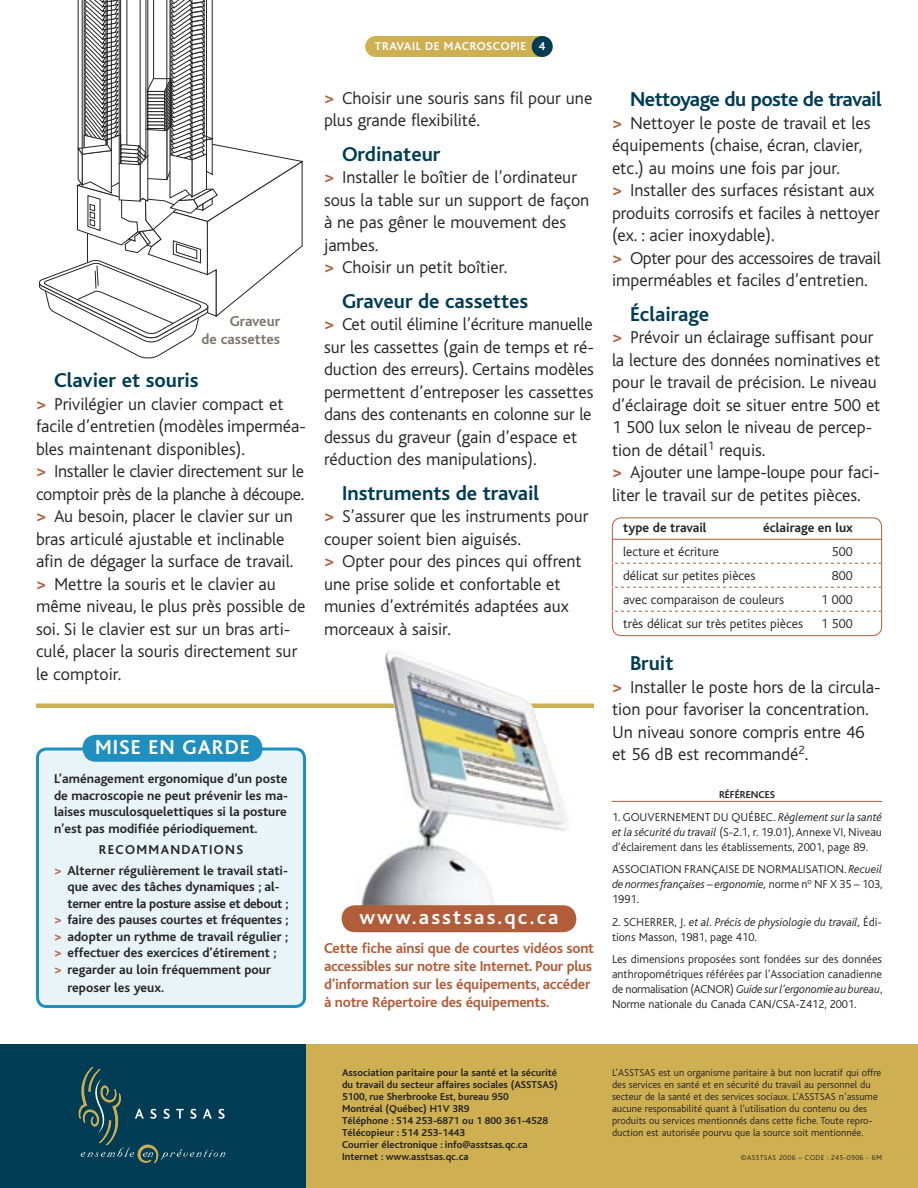
<style>
.page{position:relative;width:918px;height:1188px;background:#fff}
.page>*{position:absolute;margin:0;border:0;box-sizing:border-box;transform-origin:0 0}
.titres-bleus{font:700 21px "Bliss";color:#003c54}
.titres-bleus-2{font:700 21px "Bliss";letter-spacing:-.025em;color:#003c54}
.t1{font:700 21px "Bliss";letter-spacing:.1em;color:#fff}
.t2{font:700 21px "Bliss";letter-spacing:.05em;color:#fff}
.texte_general{font:300 18px/22.5px "Bliss";color:#262424}
.t3{font:700 15px/18px "Bliss";letter-spacing:-.015em;color:#b15d3a}
.t4{font:700 15px "Bliss";color:#7c746d}
.t5{font:700 13.5px/16.5px "Bliss";color:#262424}
.t6{font:300 13.5px "Bliss";color:#262424}
.t7{font:700 13.5px "Bliss";letter-spacing:.1em;color:#262424}
.t8{font:300 12px/15px "Bliss";color:#262424;text-align:justify}
.t9{font:700 12px "Bliss";letter-spacing:.05em;color:#fff}
.t10{font:300 10.5px/12px "Bliss";color:#262424}
.t11{font:700 10.5px/12px "Bliss";color:#262424}
.t12{font:300 7.5px "Bliss";letter-spacing:.05em;color:#262424}
.s1{font-weight:700;color:#b15d3a}
.s2{color:#b15d3a}
.s3{font-style:italic}
</style>
<div class="page">
<svg style="left:39px;top:0;width:264px;height:358px"></svg>
<hr style="left:36px;top:704px;width:558px;height:4px;background:#ceb053">
<img style="left:341px;top:651px;width:237px;height:254px">
<div style="left:0;top:1044px;width:918px;height:144px;background:#ceb053"></div>
<div style="left:0;top:1044px;width:306px;height:144px;background:#003c54"></div>
<svg style="left:78px;top:1066px;width:147px;height:97px"></svg>
<hr style="left:612px;top:801px;width:270px;height:1px;background:#b15d3a">
<div style="left:36px;top:746px;width:270px;height:261px;background:#e9f4f9"></div>
<div style="left:82px;top:735px;width:180px;height:27px;background:#1f8fbf"></div>
<svg style="left:612px;top:517px;width:270px;height:119px"></svg>
<div style="left:342px;top:905px;width:234px;height:27px;background:#b15d3a"></div>
<div style="left:376px;top:36px;width:166px;height:21px;background:#ceb053"></div>
<div style="left:365px;top:36px;width:21px;height:21px;background:#ceb053;border-radius:50%"></div>
<div style="left:532px;top:36px;width:21px;height:21px;background:#003c54;border-radius:50%"></div>
<p class="t4" style="left:230px;top:314px;width:52px">Graveur</p>
<p class="t4" style="left:202px;top:332px;width:80px">de cassettes</p>
<p class="titres-bleus" style="left:54px;top:369px;width:146px">Clavier et souris</p>
<p class="texte_general" style="left:36px;top:393px;width:272px"><span class="s1">&gt;</span> Privilégier un clavier compact et facile d’entretien (modèles imperméa&shy;bles maintenant disponibles).</p>
<p class="texte_general" style="left:36px;top:460px;width:270px"><span class="s1">&gt;</span> Installer le clavier directement sur le comptoir près de la planche à découpe.</p>
<p class="texte_general" style="left:36px;top:505px;width:259px"><span class="s1">&gt;</span> Au besoin, placer le clavier sur un bras articulé ajustable et inclinable afin de dégager la surface de travail.</p>
<p class="texte_general" style="left:36px;top:573px;width:271px"><span class="s1">&gt;</span> Mettre la souris et le clavier au même niveau, le plus près possible de soi. Si le clavier est sur un bras arti&shy;culé, placer la souris directement sur le comptoir.</p>
<p class="t9" style="left:375px;top:40px;width:153px">TRAVAIL DE MACROSCOPIE</p>
<p class="t9" style="left:539px;top:40px;width:8px">4</p>
<p class="texte_general" style="left:324px;top:87px;width:270px"><span class="s1">&gt;</span> Choisir une souris sans fil pour une plus grande flexibilité.</p>
<p class="titres-bleus" style="left:342px;top:143px;width:100px">Ordinateur</p>
<p class="texte_general" style="left:324px;top:166px;width:267px"><span class="s1">&gt;</span> Installer le boîtier de l’ordinateur sous la table sur un support de façon à ne pas gêner le mouvement des jambes.</p>
<p class="texte_general" style="left:324px;top:256px;width:185px"><span class="s1">&gt;</span> Choisir un petit boîtier.</p>
<p class="titres-bleus" style="left:342px;top:290px;width:188px">Graveur de cassettes</p>
<p class="texte_general" style="left:324px;top:313px;width:272px"><span class="s1">&gt;</span> Cet outil élimine l’écriture manuelle sur les cassettes (gain de temps et ré&shy;duction des erreurs). Certains modèles permettent d’entreposer les cassettes dans des contenants en colonne sur le dessus du graveur (gain d’espace et réduction des manipulations).</p>
<p class="titres-bleus" style="left:342px;top:482px;width:199px">Instruments de travail</p>
<p class="texte_general" style="left:324px;top:505px;width:266px"><span class="s1">&gt;</span> S’assurer que les instruments pour couper soient bien aiguisés.</p>
<p class="texte_general" style="left:324px;top:550px;width:259px"><span class="s1">&gt;</span> Opter pour des pinces qui offrent une prise solide et confortable et munies d’extrémités adaptées aux morceaux à saisir.</p>
<p class="t2" style="left:95px;top:737px;width:156px">MISE EN GARDE</p>
<p class="t5" style="left:54px;top:771px;width:235px;text-align:justify">L’aménagement ergonomique d’un poste de macroscopie ne peut prévenir les ma&shy;laises musculosquelettiques si la posture n’est pas modifiée périodiquement.</p>
<p class="t7" style="left:99px;top:842px;width:146px">RECOMMANDATIONS</p>
<p class="t5" style="left:68px;top:862px;width:222px;text-indent:-14px"><span class="s2">&gt;</span> Alterner régulièrement le travail stati&shy;que avec des tâches dynamiques ; al&shy;terner entre la posture assise et debout ;</p>
<p class="t5" style="left:54px;top:912px;width:236px"><span class="s2">&gt;</span> faire des pauses courtes et fréquentes ;</p>
<p class="t5" style="left:54px;top:928px;width:236px"><span class="s2">&gt;</span> adopter un rythme de travail régulier ;</p>
<p class="t5" style="left:54px;top:945px;width:224px"><span class="s2">&gt;</span> effectuer des exercices d’étirement ;</p>
<p class="t5" style="left:68px;top:961px;width:205px;line-height:18px;text-indent:-14px"><span class="s2">&gt;</span> regarder au loin fréquemment pour reposer les yeux.</p>
<p class="t1" style="left:359px;top:906px;width:201px">www.asstsas.qc.ca</p>
<p class="t3" style="left:324px;top:940px;width:272px">Cette fiche ainsi que de courtes vidéos sont accessibles sur notre site Internet. Pour plus d’information sur les équipements, accéder à notre Répertoire des équipements.</p>
<p class="titres-bleus-2" style="left:630px;top:88px;width:253px">Nettoyage du poste de travail</p>
<p class="texte_general" style="left:612px;top:112px;width:260px"><span class="s1">&gt;</span> Nettoyer le poste de travail et les équipements (chaise, écran, clavier, etc.) au moins une fois par jour.</p>
<p class="texte_general" style="left:612px;top:179px;width:269px"><span class="s1">&gt;</span> Installer des surfaces résistant aux produits corrosifs et faciles à nettoyer (ex. : acier inoxydable).</p>
<p class="texte_general" style="left:612px;top:247px;width:270px"><span class="s1">&gt;</span> Opter pour des accessoires de travail imperméables et faciles d’entretien.</p>
<p class="titres-bleus" style="left:630px;top:303px;width:81px">Éclairage</p>
<p class="texte_general" style="left:612px;top:326px;width:270px"><span class="s1">&gt;</span> Prévoir un éclairage suffisant pour la lecture des données nominatives et pour le travail de précision. Le niveau d’éclairage doit se situer entre 500 et 1 500 lux selon le niveau de percep&shy;tion de détail<sup>1</sup> requis.</p>
<p class="texte_general" style="left:612px;top:461px;width:269px"><span class="s1">&gt;</span> Ajouter une lampe-loupe pour faci&shy;liter le travail sur de petites pièces.</p>
<p class="t5" style="left:623px;top:519px;width:85px">type de travail</p>
<p class="t5" style="left:763px;top:519px;width:91px">éclairage en lux</p>
<p class="t6" style="left:623px;top:544px;width:97px">lecture et écriture</p>
<p class="t6" style="left:832px;top:544px;width:22px">500</p>
<p class="t6" style="left:623px;top:568px;width:134px">délicat sur petites pièces</p>
<p class="t6" style="left:832px;top:568px;width:22px">800</p>
<p class="t6" style="left:623px;top:592px;width:162px">avec comparaison de couleurs</p>
<p class="t6" style="left:821px;top:592px;width:33px">1 000</p>
<p class="t6" style="left:623px;top:616px;width:181px">très délicat sur très petites pièces</p>
<p class="t6" style="left:821px;top:616px;width:33px">1 500</p>
<p class="titres-bleus" style="left:630px;top:652px;width:45px">Bruit</p>
<p class="texte_general" style="left:612px;top:676px;width:270px"><span class="s1">&gt;</span> Installer le poste hors de la circula&shy;tion pour favoriser la concentration.<br>Un niveau sonore compris entre 46 et 56 dB est recommandé<sup>2</sup>.</p>
<p class="t11" style="left:719px;top:789px;width:57px">RÉFÉRENCES</p>
<p class="t8" style="left:612px;top:809px;width:272px">1. GOUVERNEMENT DU QUÉBEC. <span class="s3">Règlement sur la santé et la sécurité du travail</span> (S-2.1, r. 19.01), Annexe VI, Niveau d’éclairement dans les établissements, 2001, page 89.</p>
<p class="t8" style="left:612px;top:862px;width:272px">ASSOCIATION FRANÇAISE DE NORMALISATION. <span class="s3">Recueil de normes françaises – ergonomie,</span> norme n<sup>o</sup> NF X 35 – 103, 1991.</p>
<p class="t8" style="left:612px;top:914px;width:272px">2. SCHERRER, J. <span class="s3">et al</span>. <span class="s3">Précis de physiologie du travail,</span> Édi&shy;tions Masson, 1981, page 410.</p>
<p class="t8" style="left:612px;top:952px;width:272px">Les dimensions proposées sont fondées sur des données anthropométriques référées par l’Association canadienne de normalisation (ACNOR) <span class="s3">Guide sur l’ergonomie au bureau</span>, Norme nationale du Canada CAN/CSA-Z412, 2001.</p>
<p class="t10" style="left:612px;top:1067px;width:271px">L’ASSTSAS est un organisme paritaire à but non lucratif qui offre des services en santé et en sécurité du travail au personnel du secteur de la santé et des services sociaux. L’ASSTSAS n’assume aucune responsabilité quant à l’utilisation du contenu ou des produits ou services mentionnés dans cette fiche. Toute repro&shy;duction est autorisée pourvu que la source soit mentionnée.</p>
<p class="t11" style="left:342px;top:1067px;width:217px">Association paritaire pour la santé et la sécurité du travail du secteur affaires sociales (ASSTSAS)</p>
<p class="t11" style="left:342px;top:1091px;width:168px">5100, rue Sherbrooke Est, bureau 950</p>
<p class="t11" style="left:342px;top:1103px;width:129px">Montréal (Québec) H1V 3R9</p>
<p class="t11" style="left:342px;top:1115px;width:208px">Téléphone : 514 253-6871 ou 1 800 361-4528</p>
<p class="t11" style="left:342px;top:1127px;width:125px">Télécopieur : 514 253-1443</p>
<p class="t11" style="left:342px;top:1139px;width:187px">Courrier électronique : info@asstsas.qc.ca</p>
<p class="t11" style="left:342px;top:1151px;width:128px">Internet : www.asstsas.qc.ca</p>
<p class="t12" style="left:741px;top:1154px;width:143px">©ASSTSAS 2006 – CODE : 245-0906 - 6M</p>
</div>
